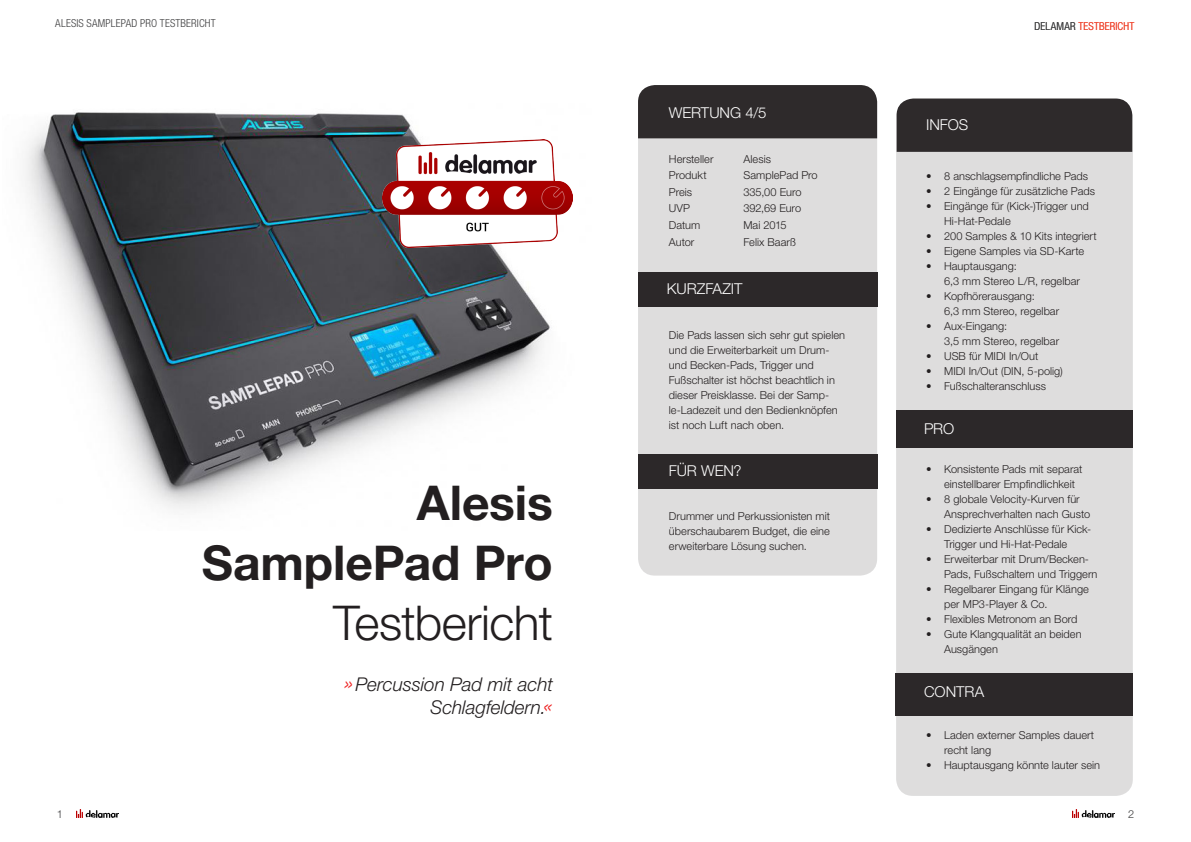
<style>
.page{position:relative;width:1191px;height:842px;background:#fff}
.page>*{position:absolute;margin:0;border:0;box-sizing:border-box;transform-origin:0 0}
.t1{font:700 48px "Helvetica Neue LT Std";letter-spacing:-.005em;color:#231f20}
.t2{font:300 48px "Helvetica Neue LT Std";letter-spacing:-.01em;color:#231f20}
.t3{font:italic 300 19px/23px "Helvetica Neue LT Std";letter-spacing:-.005em;color:#231f20;text-align:right}
.Heading_Fazit_Kasten{font:300 15px "Helvetica Neue LT Std";letter-spacing:-.005em;color:#fff}
.Absatz_ohne_Raster{font:300 11px/15px "Helvetica Neue LT Std";color:#231f20}
.Absatz_ohne_Raster-2{font:300 condensed 11px "Helvetica Neue LT Std";letter-spacing:.015em;color:#3e3e3f}
.t4{font:300 condensed 11px "Helvetica Neue LT Std";letter-spacing:.015em;color:#ef452e}
.t5{font:300 11px "Helvetica Neue LT Std";color:#3e3e3f}
.s1{font-size:23px;color:#ee2323}
.s2{color:#3e3e3f}
</style>
<div class="page">
<img style="left:77px;top:810px;width:41px;height:7px">
<img style="left:25px;top:112px;width:525px;height:398px">
<img style="left:382px;top:139px;width:191px;height:109px">
<img style="left:1072px;top:810px;width:42px;height:7px">
<div style="left:638px;top:138px;width:239px;height:438px;background:#dedddd"></div>
<div style="left:896px;top:152px;width:236px;height:644px;background:#dedddd"></div>
<div style="left:638px;top:85px;width:239px;height:53px;background:#2e2a2b"></div>
<div style="left:896px;top:99px;width:236px;height:53px;background:#2e2a2b"></div>
<div style="left:638px;top:454px;width:239px;height:35px;background:#2c2829"></div>
<div style="left:638px;top:272px;width:239px;height:35px;background:#2c2829"></div>
<div style="left:896px;top:410px;width:236px;height:38px;background:#2c2829"></div>
<div style="left:895px;top:673px;width:238px;height:42px;background:#2c2829"></div>
<p class="Absatz_ohne_Raster-2" style="left:55px;top:17px;width:162px">ALESIS SAMPLEPAD PRO TESTBERICHT</p>
<p class="t5" style="left:57px;top:807px;width:8px">1</p>
<h1 class="t1" style="left:417px;top:473px;width:138px">Alesis</h1>
<h1 class="t1" style="left:202px;top:533px;width:352px">SamplePad Pro</h1>
<h1 class="t2" style="left:333px;top:594px;width:221px">Testbericht</h1>
<p class="t3" style="left:344px;top:673px;width:210px"><span class="s1">»</span>Percussion Pad mit acht<br>Schlagfeldern.<span class="s1">«</span></p>
<p class="Heading_Fazit_Kasten" style="left:669px;top:103px;width:99px">WERTUNG 4/5</p>
<p class="Absatz_ohne_Raster" style="left:669px;top:151px;width:46px">Hersteller</p>
<p class="Absatz_ohne_Raster" style="left:743px;top:151px;width:29px">Alesis</p>
<p class="Absatz_ohne_Raster" style="left:669px;top:167px;width:39px">Produkt</p>
<p class="Absatz_ohne_Raster" style="left:743px;top:167px;width:76px">SamplePad Pro</p>
<p class="Absatz_ohne_Raster" style="left:669px;top:184px;width:25px">Preis</p>
<p class="Absatz_ohne_Raster" style="left:743px;top:184px;width:60px">335,00 Euro</p>
<p class="Absatz_ohne_Raster" style="left:669px;top:201px;width:23px">UVP</p>
<p class="Absatz_ohne_Raster" style="left:743px;top:201px;width:59px">392,69 Euro</p>
<p class="Absatz_ohne_Raster" style="left:669px;top:217px;width:33px">Datum</p>
<p class="Absatz_ohne_Raster" style="left:743px;top:217px;width:45px">Mai 2015</p>
<p class="Absatz_ohne_Raster" style="left:669px;top:234px;width:27px">Autor</p>
<p class="Absatz_ohne_Raster" style="left:743px;top:234px;width:54px">Felix Baarß</p>
<p class="Heading_Fazit_Kasten" style="left:667px;top:280px;width:77px">KURZFAZIT</p>
<p class="Absatz_ohne_Raster" style="left:669px;top:327px;width:178px">Die Pads lassen sich sehr gut spielen und die Erweiterbarkeit um Drum&shy;und Becken-Pads, Trigger und<br>Fußschalter ist höchst beachtlich in dieser Preisklasse. Bei der Samp&shy;le-Ladezeit und den Bedienknöpfen ist noch Luft nach oben.</p>
<p class="Heading_Fazit_Kasten" style="left:669px;top:462px;width:74px">FÜR WEN?</p>
<p class="Absatz_ohne_Raster" style="left:669px;top:509px;width:163px;text-align:justify">Drummer und Perkussionisten mit überschaubarem Budget, die eine erweiterbare Lösung suchen.</p>
<p class="Heading_Fazit_Kasten" style="left:926px;top:115px;width:44px">INFOS</p>
<p class="t4" style="left:1034px;top:20px;width:101px"><span class="s2">DELAMAR</span> TESTBERICHT</p>
<p class="Absatz_ohne_Raster" style="left:926px;top:168px;width:163px">• 8 anschlagsempfindliche Pads</p>
<p class="Absatz_ohne_Raster" style="left:926px;top:183px;width:170px">• 2 Eingänge für zusätzliche Pads</p>
<p class="Absatz_ohne_Raster" style="left:944px;top:198px;width:146px;text-indent:-18px">• Eingänge für (Kick-)Trigger und<br>Hi-Hat-Pedale</p>
<p class="Absatz_ohne_Raster" style="left:926px;top:228px;width:172px">• 200 Samples &amp; 10 Kits integriert</p>
<p class="Absatz_ohne_Raster" style="left:926px;top:243px;width:159px">• Eigene Samples via SD-Karte</p>
<p class="Absatz_ohne_Raster" style="left:944px;top:258px;width:137px;text-indent:-18px">• Hauptausgang:<br>6,3 mm Stereo L/R, regelbar</p>
<p class="Absatz_ohne_Raster" style="left:944px;top:288px;width:117px;text-indent:-18px">• Kopfhörerausgang:<br>6,3 mm Stereo, regelbar</p>
<p class="Absatz_ohne_Raster" style="left:944px;top:318px;width:116px;text-indent:-18px">• Aux-Eingang:<br>3,5 mm Stereo, regelbar</p>
<p class="Absatz_ohne_Raster" style="left:926px;top:348px;width:114px">• USB für MIDI In/Out</p>
<p class="Absatz_ohne_Raster" style="left:926px;top:363px;width:138px">• MIDI In/Out (DIN, 5-polig)</p>
<p class="Absatz_ohne_Raster" style="left:926px;top:378px;width:121px">• Fußschalteranschluss</p>
<p class="Heading_Fazit_Kasten" style="left:924px;top:419px;width:32px">PRO</p>
<p class="Absatz_ohne_Raster" style="left:944px;top:461px;width:140px;text-indent:-18px">• Konsistente Pads mit separat einstellbarer Empfindlichkeit</p>
<p class="Absatz_ohne_Raster" style="left:944px;top:491px;width:148px;text-indent:-18px">• 8 globale Velocity-Kurven für<br>Ansprechverhalten nach Gusto</p>
<p class="Absatz_ohne_Raster" style="left:926px;top:521px;width:167px;text-align:center">• Dedizierte Anschlüsse für Kick-<br>Trigger und Hi-Hat-Pedale</p>
<p class="Absatz_ohne_Raster" style="left:944px;top:551px;width:155px;text-indent:-18px">• Erweiterbar mit Drum/Becken-<br>Pads, Fußschaltern und Triggern</p>
<p class="Absatz_ohne_Raster" style="left:944px;top:581px;width:146px;text-indent:-18px">• Regelbarer Eingang für Klänge per MP3-Player &amp; Co.</p>
<p class="Absatz_ohne_Raster" style="left:926px;top:611px;width:153px">• Flexibles Metronom an Bord</p>
<p class="Absatz_ohne_Raster" style="left:944px;top:626px;width:139px;text-indent:-18px">• Gute Klangqualität an beiden<br>Ausgängen</p>
<p class="Heading_Fazit_Kasten" style="left:924px;top:683px;width:62px">CONTRA</p>
<p class="Absatz_ohne_Raster" style="left:944px;top:727px;width:152px;text-indent:-18px">• Laden externer Samples dauert recht lang</p>
<p class="Absatz_ohne_Raster" style="left:926px;top:757px;width:175px">• Hauptausgang könnte lauter sein</p>
<p class="t5" style="left:1128px;top:807px;width:8px">2</p>
</div>
